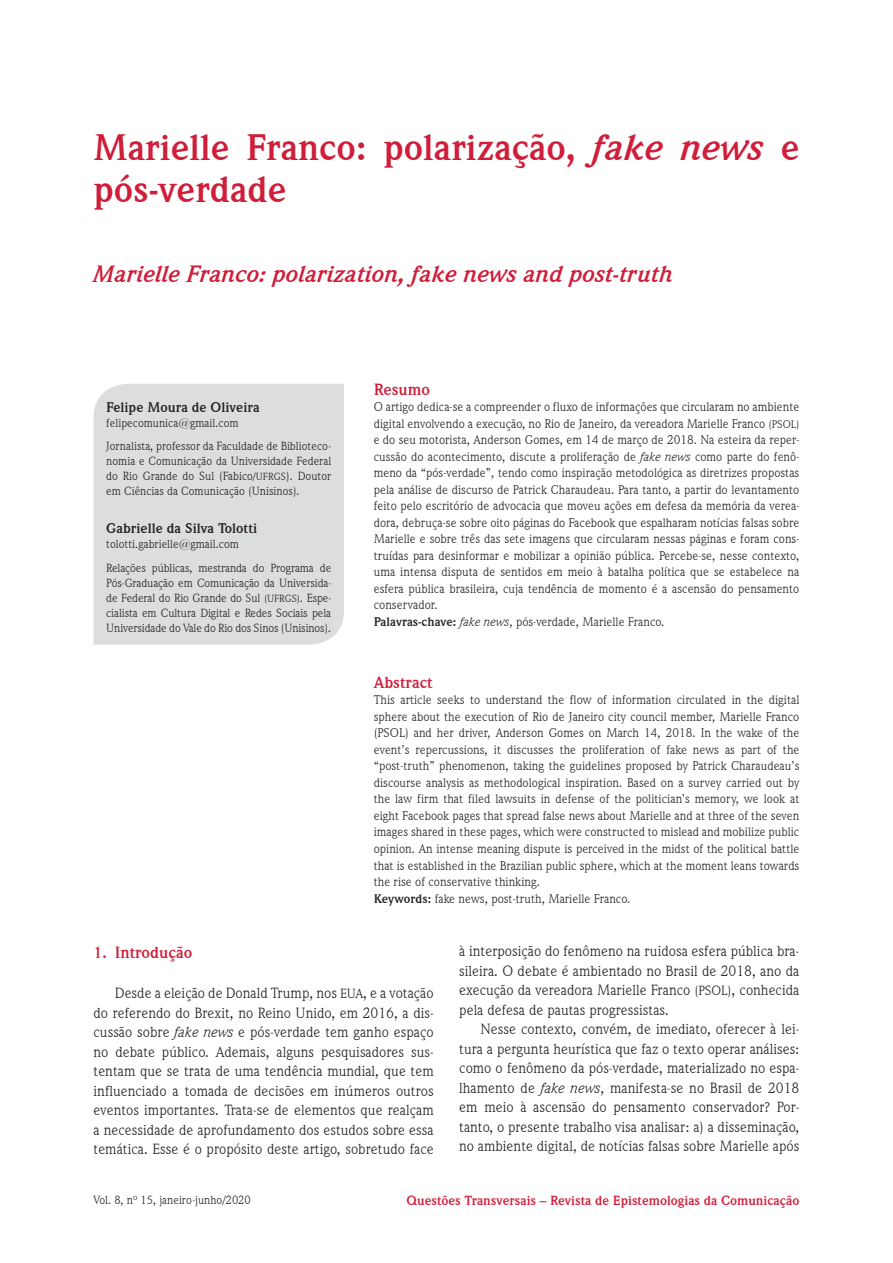
<style>
.page{position:relative;width:893px;height:1263px;background:#fff}
.page>*{position:absolute;margin:0;border:0;box-sizing:border-box;transform-origin:0 0}
.titulo_do_capitulo{font:700 37.5px/42px "Weidemann IT Cby BT";color:#d01d39}
.titulo_do_capitulo-2{font:italic 700 24px "Weidemann IT Cby BT";color:#d01d39}
.titulo_-_nivel_1{font:700 16.5px "Weidemann IT Cby BT";color:#d01d39}
.titulo_-_abstract{font:700 16.5px "Weidemann IT Cby BT";color:#d01d39}
.titulo_-_resumo{font:700 16.5px "Weidemann IT Cby BT";color:#d01d39}
.texto{font:15px/19.5px "Weidemann IT Cby BT";color:#231f20;text-align:justify}
.autor_do_artigo_-_2{font:700 14.25px "Weidemann IT Cby BT";color:#231f20}
.autor_do_artigo{font:700 14.25px "Weidemann IT Cby BT";color:#231f20}
.t1{font:700 13.5px "Weidemann IT Cby BT";color:#d01d39}
.texto_-_resumo{font:12.75px/16.5px "Weidemann IT Cby BT";color:#231f20;text-align:justify}
.minicurriculo_do_aut{font:12px/15px "Weidemann IT Cby BT";color:#231f20;text-align:justify}
.e-mail_do_autor{font:12px "Weidemann IT Cby BT";color:#231f20}
.s1{font-style:italic}
.s2{font-size:10.5px}
.s3{font-size:11.25px}
.s4{font-weight:700}
.s5{font-size:13.5px}
</style>
<div class="page">
<div style="left:94px;top:384px;width:250px;height:261px;background:#dcdddf"></div>
<p class="titulo_do_capitulo" style="left:94px;top:126px;width:707px">Marielle Franco: polarização, <span class="s1">fake news</span> e pós-verdade</p>
<p class="titulo_do_capitulo-2" style="left:94px;top:259px;width:581px">Marielle Franco: polarization, fake news and post-truth</p>
<p class="autor_do_artigo" style="left:106px;top:398px;width:155px">Felipe Moura de Oliveira</p>
<p class="e-mail_do_autor" style="left:106px;top:415px;width:134px">felipecomunica@gmail.com</p>
<p class="minicurriculo_do_aut" style="left:106px;top:438px;width:226px">Jornalista, professor da Faculdade de Biblioteco&shy;nomia e Comunicação da Universidade Federal do Rio Grande do Sul (Fabico<span class="s2">/UFRGS</span>). Doutor em Ciências da Comunicação (Unisinos).</p>
<p class="autor_do_artigo_-_2" style="left:106px;top:519px;width:152px">Gabrielle da Silva Tolotti</p>
<p class="e-mail_do_autor" style="left:106px;top:537px;width:134px">tolotti.gabrielle@gmail.com</p>
<p class="minicurriculo_do_aut" style="left:106px;top:560px;width:226px">Relações públicas, mestranda do Programa de Pós-Graduação em Comunicação da Universida&shy;de Federal do Rio Grande do Sul <span class="s2">(UFRGS)</span>. Espe&shy;cialista em Cultura Digital e Redes Sociais pela Universidade do Vale do Rio dos Sinos (Unisinos).</p>
<p class="titulo_-_resumo" style="left:374px;top:379px;width:58px">Resumo</p>
<p class="texto_-_resumo" style="left:374px;top:399px;width:427px">O artigo dedica-se a compreender o fluxo de informações que circularam no ambiente digital envolvendo a execução, no Rio de Janeiro, da vereadora Marielle Franco <span class="s3">(PSOL) </span>e do seu motorista, Anderson Gomes, em 14 de março de 2018. Na esteira da reper&shy;cussão do acontecimento, discute a proliferação de <span class="s1">fake news</span> como parte do fenô&shy;meno da “pós-verdade”, tendo como inspiração metodológica as diretrizes propostas pela análise de discurso de Patrick Charaudeau. Para tanto, a partir do levantamento feito pelo escritório de advocacia que moveu ações em defesa da memória da verea&shy;dora, debruça-se sobre oito páginas do Facebook que espalharam notícias falsas sobre Marielle e sobre três das sete imagens que circularam nessas páginas e foram cons&shy;truídas para desinformar e mobilizar a opinião pública. Percebe-se, nesse contexto, uma intensa disputa de sentidos em meio à batalha política que se estabelece na esfera pública brasileira, cuja tendência de momento é a ascensão do pensamento conservador.</p>
<p class="texto_-_resumo" style="left:374px;top:613px;width:292px"><span class="s4">Palavras-chave:</span> <span class="s1">fake news</span>, pós-verdade, Marielle Franco.</p>
<p class="titulo_-_abstract" style="left:374px;top:672px;width:61px">Abstract</p>
<p class="texto_-_resumo" style="left:374px;top:692px;width:427px">This article seeks to understand the flow of information circulated in the digital sphere about the execution of Rio de Janeiro city council member, Marielle Franco (PSOL) and her driver, Anderson Gomes on March 14, 2018. In the wake of the event’s repercussions, it discusses the proliferation of fake news as part of the “post-truth” phenomenon, taking the guidelines proposed by Patrick Charaudeau’s discourse analysis as methodological inspiration. Based on a survey carried out by the law firm that filed lawsuits in defense of the politician’s memory, we look at eight Facebook pages that spread false news about Marielle and at three of the seven images shared in these pages, which were constructed to mislead and mobilize public opinion. An intense meaning dispute is perceived in the midst of the political battle that is established in the Brazilian public sphere, which at the moment leans towards the rise of conservative thinking.</p>
<p class="texto_-_resumo" style="left:374px;top:890px;width:258px"><span class="s4">Keywords:</span> fake news, post-truth, Marielle Franco.</p>
<p class="titulo_-_nivel_1" style="left:94px;top:941px;width:100px">1. Introdução</p>
<p class="texto" style="left:94px;top:983px;width:342px;text-indent:21px">Desde a eleição de Donald Trump, nos <span class="s5">EUA</span>, e a votação do referendo do Brexit, no Reino Unido, em 2016, a dis&shy;cussão sobre <span class="s1">fake news</span> e pós-verdade tem ganho espaço no debate público. Ademais, alguns pesquisadores sus&shy;tentam que se trata de uma tendência mundial, que tem influenciado a tomada de decisões em inúmeros outros eventos importantes. Trata-se de elementos que realçam a necessidade de aprofundamento dos estudos sobre essa temática. Esse é o propósito deste artigo, sobretudo face</p>
<p class="texto" style="left:459px;top:941px;width:342px">à interposição do fenômeno na ruidosa esfera pública bra&shy;sileira. O debate é ambientado no Brasil de 2018, ano da execução da vereadora Marielle Franco <span class="s5">(PSOL)</span>, conhecida pela defesa de pautas progressistas.</p>
<p class="texto" style="left:459px;top:1019px;width:342px;text-indent:21px">Nesse contexto, convém, de imediato, oferecer à lei&shy;tura a pergunta heurística que faz o texto operar análises: como o fenômeno da pós-verdade, materializado no espa&shy;lhamento de <span class="s1">fake news</span>, manifesta-se no Brasil de 2018 em meio à ascensão do pensamento conservador? Por&shy;tanto, o presente trabalho visa analisar: a) a disseminação, no ambiente digital, de notícias falsas sobre Marielle após</p>
<p class="minicurriculo_do_aut" style="left:94px;top:1192px;width:159px">Vol. 8, nº 15, janeiro-junho/2020</p>
<p class="t1" style="left:406px;top:1192px;width:395px">Questões Transversais – Revista de Epistemologias da Comunicação</p>
</div>
